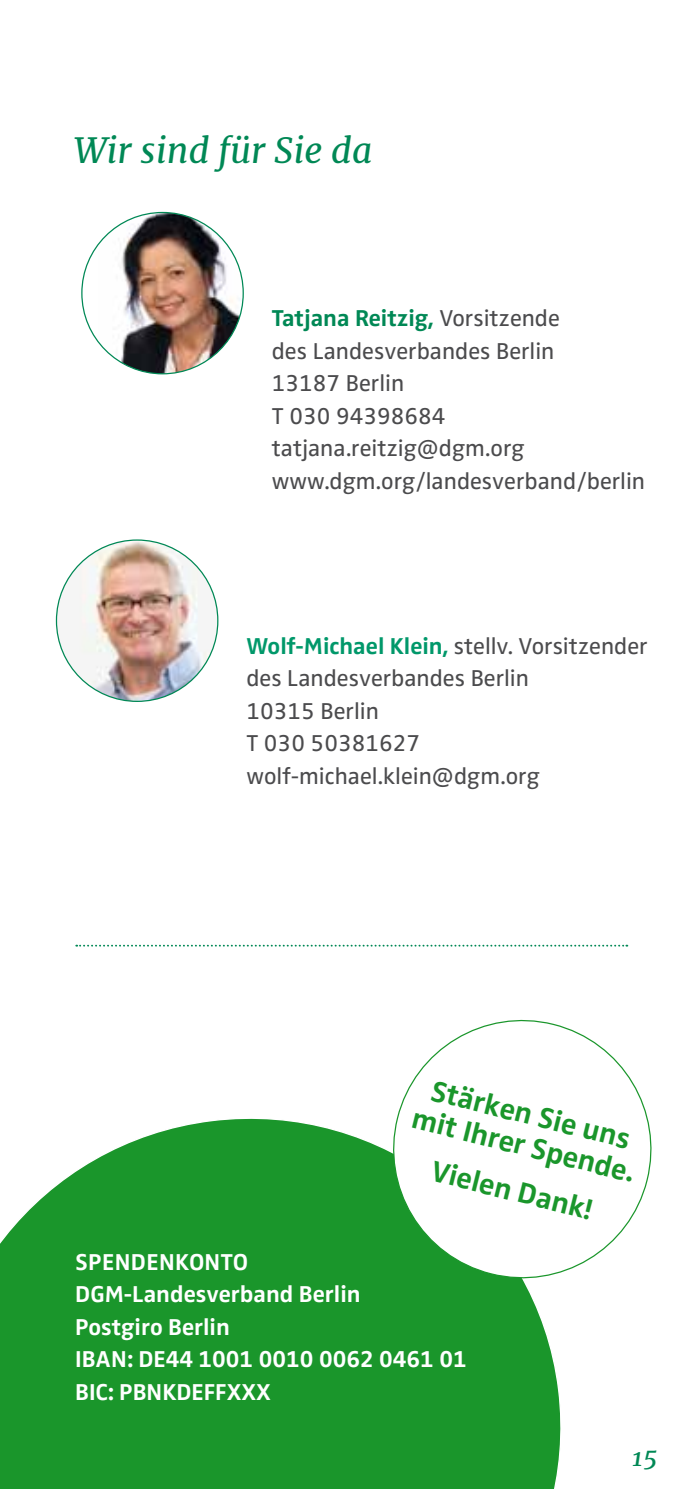
<style>
.page{position:relative;width:695px;height:1489px;background:#fff}
.page>*{position:absolute;margin:0;border:0;box-sizing:border-box;transform-origin:0 0}
.t1{font:italic 35px "Merriweather";letter-spacing:.005em;color:#085}
.t2{font:700 30px/31.2px "Zwo OT";color:#1a962b;text-align:center}
.t3{font:italic 25px "Merriweather";color:#085}
.t4{font:23.75px/32.5px "Zwo OT";color:#4b4b4d}
.t5{font:700 23.75px/32.5px "Zwo OT";color:#fff}
.s1{font-weight:700;color:#085}
.s2{font-weight:700;color:#00986a}
</style>
<div class="page">
<svg style="left:0;top:1118px;width:561px;height:370px;background:#2b9e3b"></svg>
<svg style="left:76px;top:944px;width:551px;height:2px"></svg>
<img style="left:99px;top:212px;width:144px;height:162px">
<img style="left:56px;top:540px;width:162px;height:161px;border-radius:81px">
<svg style="left:379px;top:1019px;width:273px;height:271px"></svg>
<h1 class="t1" style="left:75px;top:126px;width:299px">Wir sind für Sie da</h1>
<p class="t4" style="left:272px;top:302px;width:374px"><span class="s1">Tatjana Reitzig,</span> Vorsitzende<br>des Landesverbandes Berlin<br>13187 Berlin<br>T 030 94398684 tatjana.reitzig@dgm.org www.dgm.org/landesverband/berlin</p>
<p class="t4" style="left:246px;top:630px;width:402px"><span class="s2">Wolf-Michael Klein,</span> stellv. Vorsitzender des Landesverbandes Berlin<br>10315 Berlin<br>T 030 50381627 wolf-michael.klein@dgm.org</p>
<p class="t2" style="left:423px;top:1072px;width:230px;rotate:14deg">Stärken Sie uns mit Ihrer Spende.</p>
<p class="t2" style="left:435px;top:1155px;width:166px;rotate:14deg">Vielen Dank!</p>
<p class="t5" style="left:75px;top:1245px;width:42px">Spendenk</p>
<p class="t5" style="left:75px;top:1245px;width:393px;text-indent:114px">onto<br>DGM-Landesverband Berlin<br>Postgiro Berlin<br>IBAN: DE44 1001 0010 0062 0461 01<br>BIC: PBNKDEFFXXX</p>
<p class="t3" style="left:631px;top:1439px;width:27px">15</p>
</div>
